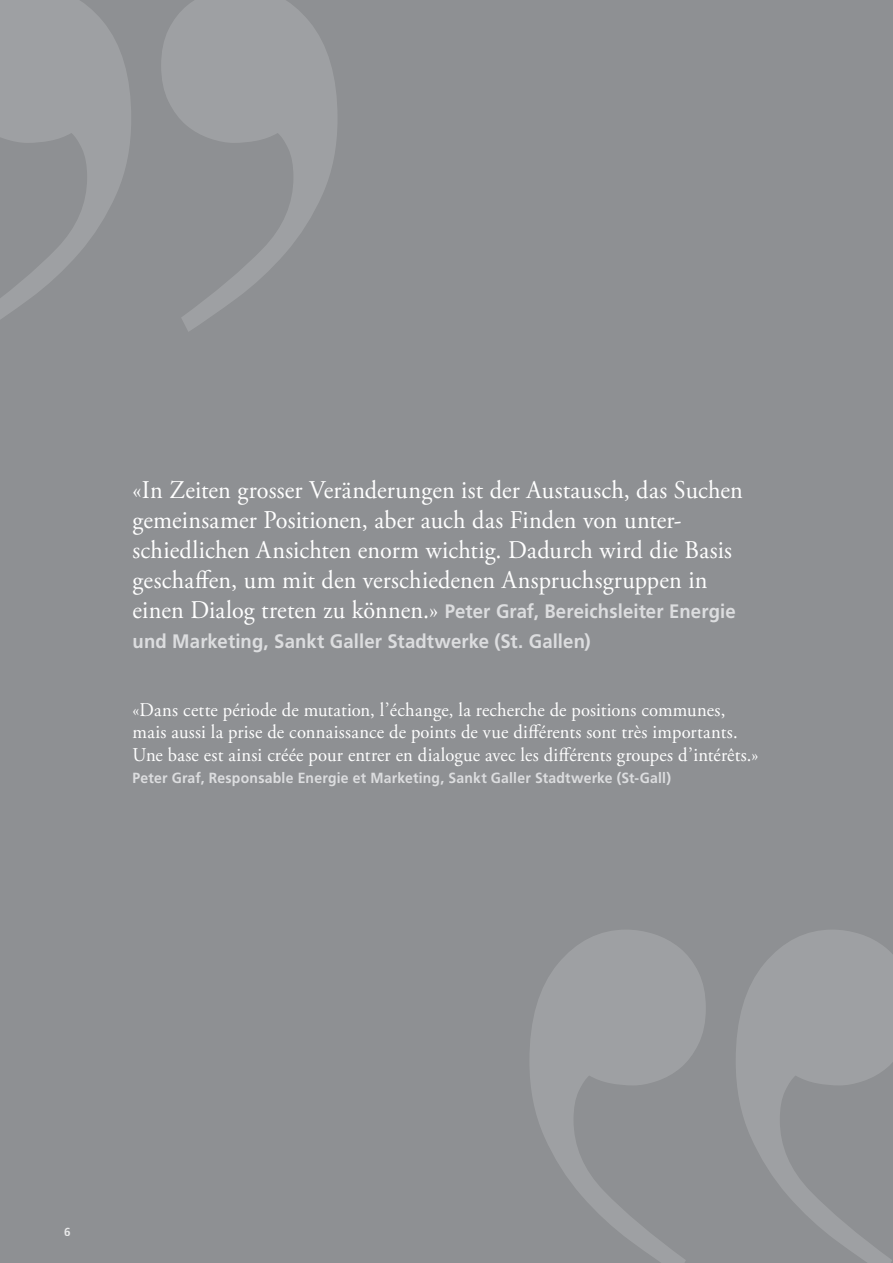
<style>
.page{position:relative;width:893px;height:1263px;background:#fff}
.page>*{position:absolute;margin:0;border:0;box-sizing:border-box;transform-origin:0 0}
.Quelle_MIT_LINIE{font:25.5px/30px "Adobe Garamond Pro";letter-spacing:.005em;color:#fff;scale:.95 1}
.Quelle_MIT_LINIE-2{font:19.5px/22.5px "Adobe Garamond Pro";letter-spacing:.01em;color:#fff;scale:.95 1}
.Quelle_MIT_LINIE-3{font:700 19.5px/30px "Frutiger LT Std";letter-spacing:.005em;color:#dcdddf;scale:.95 1}
.Quelle_MIT_LINIE-4{font:700 14.7px "Frutiger LT Std";letter-spacing:.015em;color:#dcdddf;scale:.95 1}
.t1{font:700 11.7px "Frutiger LT Std";color:#fff}
.s1{font-family:"Adobe Garamond Pro";font-weight:400;font-size:25.5px;color:#fff}
</style>
<div class="page">
<div style="left:0;top:0;width:892px;height:1263px;background:#8e9093"></div>
<svg style="left:0;top:0;width:893px;height:332px"></svg>
<svg style="left:161px;top:0;width:177px;height:332px"></svg>
<svg style="left:736px;top:929px;width:157px;height:334px;fill:#9d9ea1"></svg>
<svg style="left:530px;top:930px;width:176px;height:333px"></svg>
<p class="Quelle_MIT_LINIE" style="left:133px;top:476px;width:644px">«In Zeiten grosser Veränderungen ist der Austausch, das Suchen gemeinsamer Positionen, aber auch das Finden von unter&shy;schiedlichen Ansichten enorm wichtig. Dadurch wird die Basis geschaffen, um mit den verschiedenen Anspruchsgruppen in</p>
<p class="Quelle_MIT_LINIE-3" style="left:133px;top:596px;width:636px"><span class="s1">einen Dialog treten zu können.»</span> Peter Graf, Bereichsleiter Energie und Marketing, Sankt Galler Stadtwerke (St. Gallen)</p>
<p class="Quelle_MIT_LINIE-2" style="left:133px;top:699px;width:638px">«Dans cette période de mutation, l’échange, la recherche de positions communes, mais aussi la prise de connaissance de points de vue différents sont très importants.</p>
<p class="Quelle_MIT_LINIE-2" style="left:133px;top:744px;width:660px">Une base est ainsi créée pour entrer en dialogue avec les différents groupes d’intérêts.»</p>
<p class="Quelle_MIT_LINIE-4" style="left:133px;top:769px;width:568px">Peter Graf, Responsable Energie et Marketing, Sankt Galler Stadtwerke (St-Gall)</p>
<p class="t1" style="left:64px;top:1224px;width:8px">6</p>
</div>
